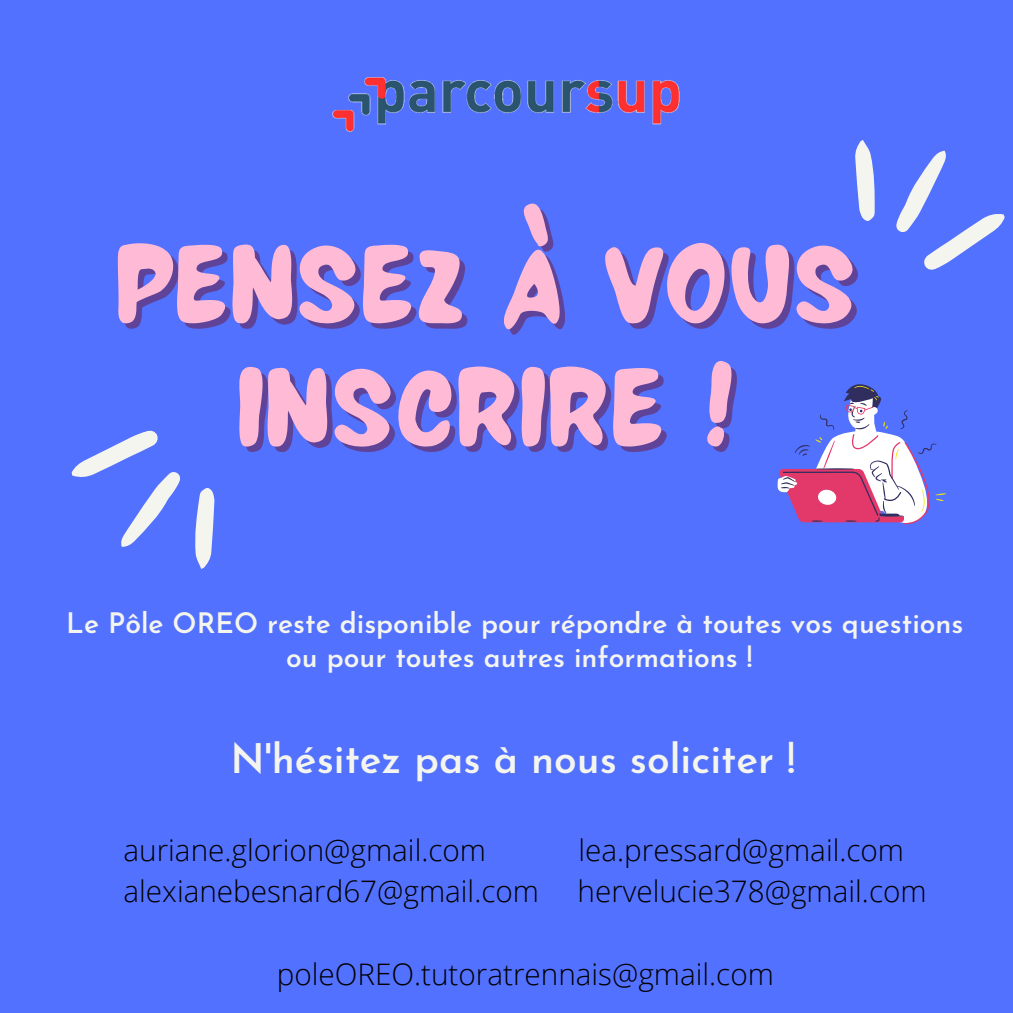
<style>
.page{position:relative;width:1013px;height:1013px;background:#fff}
.page>*{position:absolute;margin:0;border:0;box-sizing:border-box;transform-origin:0 0}
.t1{font:123.5px/123.1px "NF La Lou Regular";color:#ffbbd6;text-align:center}
.t2{font:600 40.75px "Josefin Sans";color:#f5f5ef}
.t3{font:300 29.62px "Open Sans";color:#000}
.t4{font:600 28.25px "Josefin Sans";color:#f5f5ef}
</style>
<div class="page">
<div style="left:0;top:0;width:1012px;height:1012px;background:#5271ff"></div>
<svg style="left:855px;top:140px;width:150px;height:130px"></svg>
<svg style="left:71px;top:430px;width:144px;height:139px"></svg>
<img style="left:332px;top:77px;width:348px;height:56px">
<svg style="left:777px;top:384px;width:169px;height:140px"></svg>
<p class="t1" style="left:114px;top:211px;width:743px">PENSEZ À VOUS<br>INSCRIRE !</p>
<p class="t4" style="left:66px;top:612px;width:898px">Le Pôle OREO reste disponible pour répondre à toutes vos questions</p>
<p class="t4" style="left:286px;top:646px;width:468px">ou pour toutes autres informations !</p>
<p class="t2" style="left:230px;top:742px;width:566px">N'hésitez pas à nous soliciter !</p>
<p class="t3" style="left:123px;top:829px;width:364px">auriane.glorion@gmail.com</p>
<p class="t3" style="left:578px;top:829px;width:327px">lea.pressard@gmail.com</p>
<p class="t3" style="left:123px;top:870px;width:417px">alexianebesnard67@gmail.com</p>
<p class="t3" style="left:577px;top:870px;width:350px">hervelucie378@gmail.com</p>
<p class="t3" style="left:277px;top:953px;width:498px">poleOREO.tutoratrennais@gmail.com</p>
</div>
